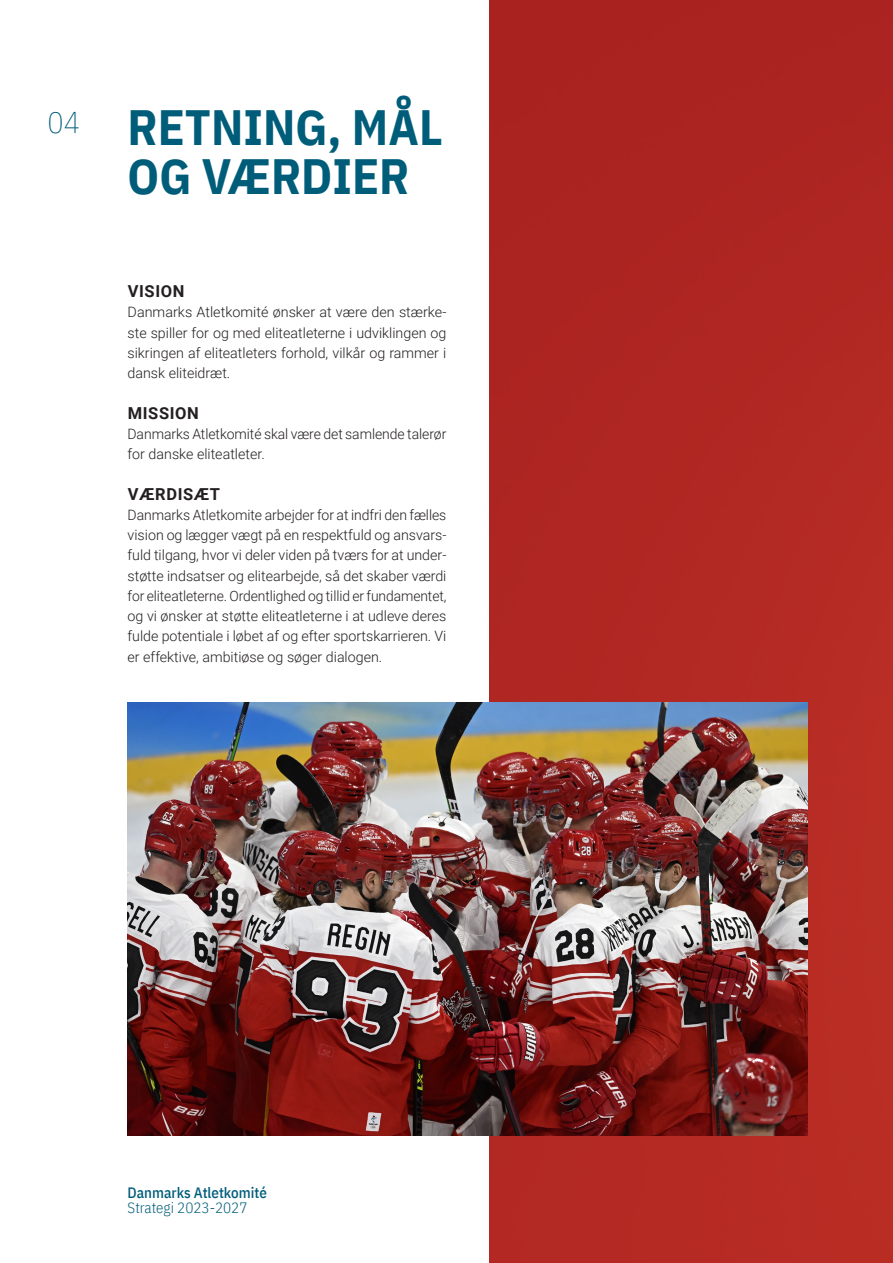
<style>
.page{position:relative;width:893px;height:1263px;background:#fff}
.page>*{position:absolute;margin:0;border:0;box-sizing:border-box;transform-origin:0 0}
.t1{font:700 49.5px/49.5px "IBM Plex Sans Cond";color:#005d7a}
.t2{font:200 30px "IBM Plex Sans Cond";color:#005d7a}
._2__Mellemrub{font:700 16.5px "Roboto";letter-spacing:.035em;color:#231f20}
.t3{font:500 15px "IBM Plex Sans Cond";color:#005d7a}
.t4{font:300 15px "IBM Plex Sans Cond";color:#005d7a}
._3__Brød{font:300 14.25px/20.2px "Roboto";color:#231f20;text-align:justify}
</style>
<div class="page">
<div style="left:489px;top:0;width:404px;height:1263px;background:#b02722"></div>
<img style="left:128px;top:702px;width:680px;height:433px">
<h2 class="t2" style="left:48px;top:100px;width:34px">04</h2>
<p class="t1" style="left:128px;top:99px;width:317px">RETNING, MÅL<br>OG VÆRDIER</p>
<p class="_2__Mellemrub" style="left:128px;top:280px;width:58px">VISION</p>
<p class="_3__Brød" style="left:128px;top:302px;width:320px">Danmarks Atletkomité ønsker at være den stærke&shy;ste spiller for og med eliteatleterne i udviklingen og sikringen af eliteatleters forhold, vilkår og rammer i dansk eliteidræt.</p>
<p class="_2__Mellemrub" style="left:128px;top:401px;width:72px">MISSION</p>
<p class="_3__Brød" style="left:128px;top:423px;width:320px">Danmarks Atletkomité skal være det samlende talerør for danske eliteatleter.</p>
<p class="_2__Mellemrub" style="left:128px;top:482px;width:94px">VÆRDISÆT</p>
<p class="_3__Brød" style="left:128px;top:504px;width:320px">Danmarks Atletkomite arbejder for at indfri den fælles vision og lægger vægt på en respektfuld og ansvars&shy;fuld tilgang, hvor vi deler viden på tværs for at under&shy;støtte indsatser og elitearbejde, så det skaber værdi for eliteatleterne. Ordentlighed og tillid er fundamentet, og vi ønsker at støtte eliteatleterne i at udleve deres fulde potentiale i løbet af og efter sportskarrieren. Vi er effektive, ambitiøse og søger dialogen.</p>
<p class="t3" style="left:128px;top:1180px;width:141px">Danmarks Atletkomité</p>
<p class="t4" style="left:128px;top:1196px;width:121px">Strategi 2023-2027</p>
</div>
